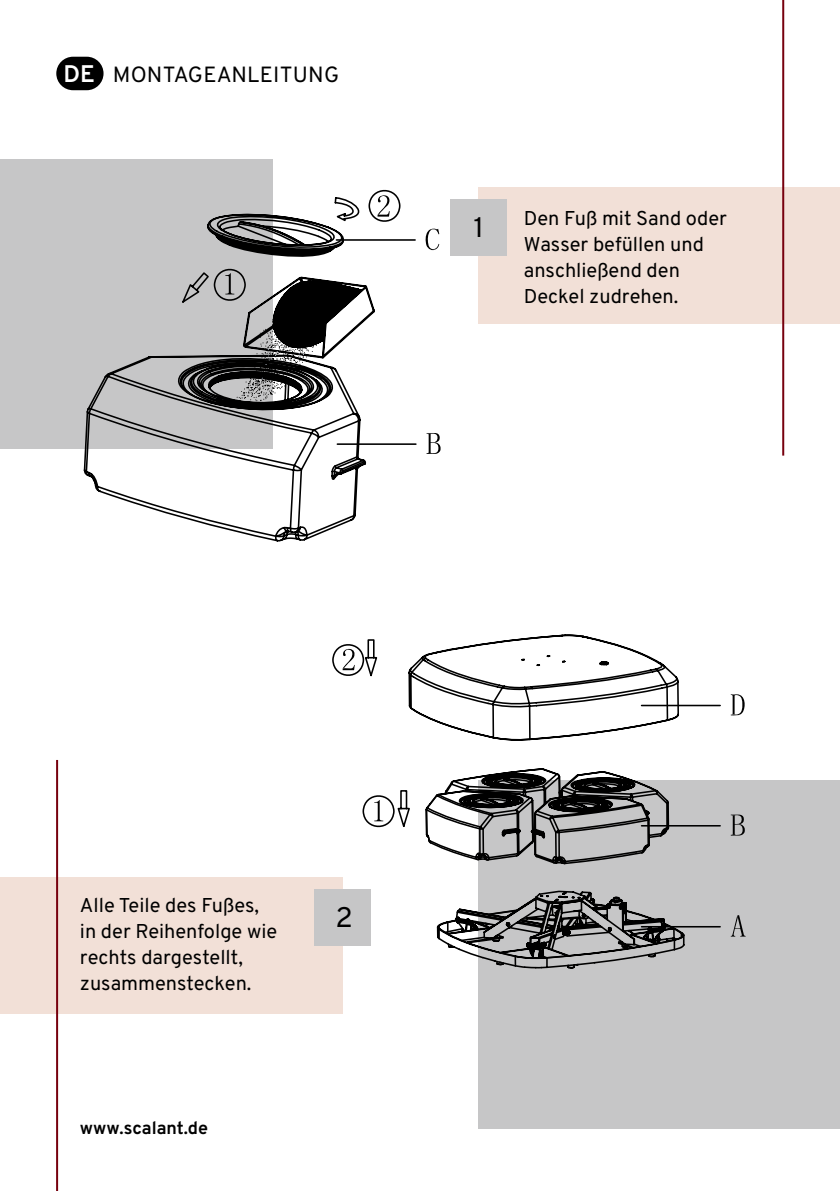
<style>
.page{position:relative;width:840px;height:1191px;background:#fff}
.page>*{position:absolute;margin:0;border:0;box-sizing:border-box;transform-origin:0 0}
.t1{font:28.4px "Overpass";color:#000}
.t2{font:22px "Overpass";letter-spacing:.01em;color:#000}
.t3{font:20px/26px "Overpass";color:#000}
.t4{font:700 18px "Overpass";color:#000}
.s1{font-weight:700;font-size:24px;color:#fff}
</style>
<div class="page">
<div style="left:478px;top:780px;width:361px;height:348px;background:#c6c6c7"></div>
<div style="left:56px;top:57px;width:47px;height:33px;background:#000;border-radius:17px"></div>
<div style="left:478px;top:187px;width:361px;height:136px;background:#f2e0d7"></div>
<div style="left:0;top:877px;width:342px;height:136px;background:#f2e0d7"></div>
<div style="left:314px;top:889px;width:57px;height:57px;background:#c6c6c7"></div>
<div style="left:0;top:159px;width:272px;height:289px;background:#c6c6c7"></div>
<hr style="left:40px;top:171px;width:1px;height:384px;background:#000">
<hr style="left:40px;top:1002px;width:478px;height:1px;background:#000">
<hr style="left:839px;top:171px;width:1px;height:384px;background:#000">
<hr style="left:40px;top:171px;width:478px;height:1px;background:#000">
<hr style="left:40px;top:1190px;width:478px;height:1px;background:#000">
<hr style="left:541px;top:171px;width:1px;height:384px;background:#000">
<hr style="left:40px;top:574px;width:478px;height:1px;background:#000">
<hr style="left:563px;top:171px;width:1px;height:384px;background:#000">
<svg style="left:40px;top:186px;width:478px;height:369px"></svg>
<hr style="left:260px;top:630px;width:1px;height:357px;background:#000">
<hr style="left:260px;top:997px;width:569px;height:1px;background:#000">
<hr style="left:260px;top:1190px;width:569px;height:1px;background:#000">
<hr style="left:260px;top:630px;width:569px;height:1px;background:#000">
<hr style="left:839px;top:630px;width:1px;height:357px;background:#000">
<svg style="left:331px;top:630px;width:498px;height:357px"></svg>
<div style="left:450px;top:199px;width:56px;height:56px;background:#c6c6c7"></div>
<hr style="left:781px;top:0;width:2px;height:455px;background:#77000e">
<hr style="left:56px;top:760px;width:2px;height:431px;background:#77000e">
<p class="t2" style="left:63px;top:63px;width:277px"><span class="s1">DE</span> MONTAGEANLEITUNG</p>
<h1 class="t1" style="left:473px;top:211px;width:12px">1</h1>
<p class="t3" style="left:523px;top:205px;width:204px">Den Fuß mit Sand oder<br>Wasser befüllen und anschließend den<br>Deckel zudrehen.</p>
<p class="t3" style="left:80px;top:892px;width:199px">Alle Teile des Fußes, in der Reihenfolge wie rechts dargestellt, zusammenstecken.</p>
<p class="t4" style="left:80px;top:1121px;width:129px">www.scalant.de</p>
<h1 class="t1" style="left:335px;top:901px;width:19px">2</h1>
</div>
